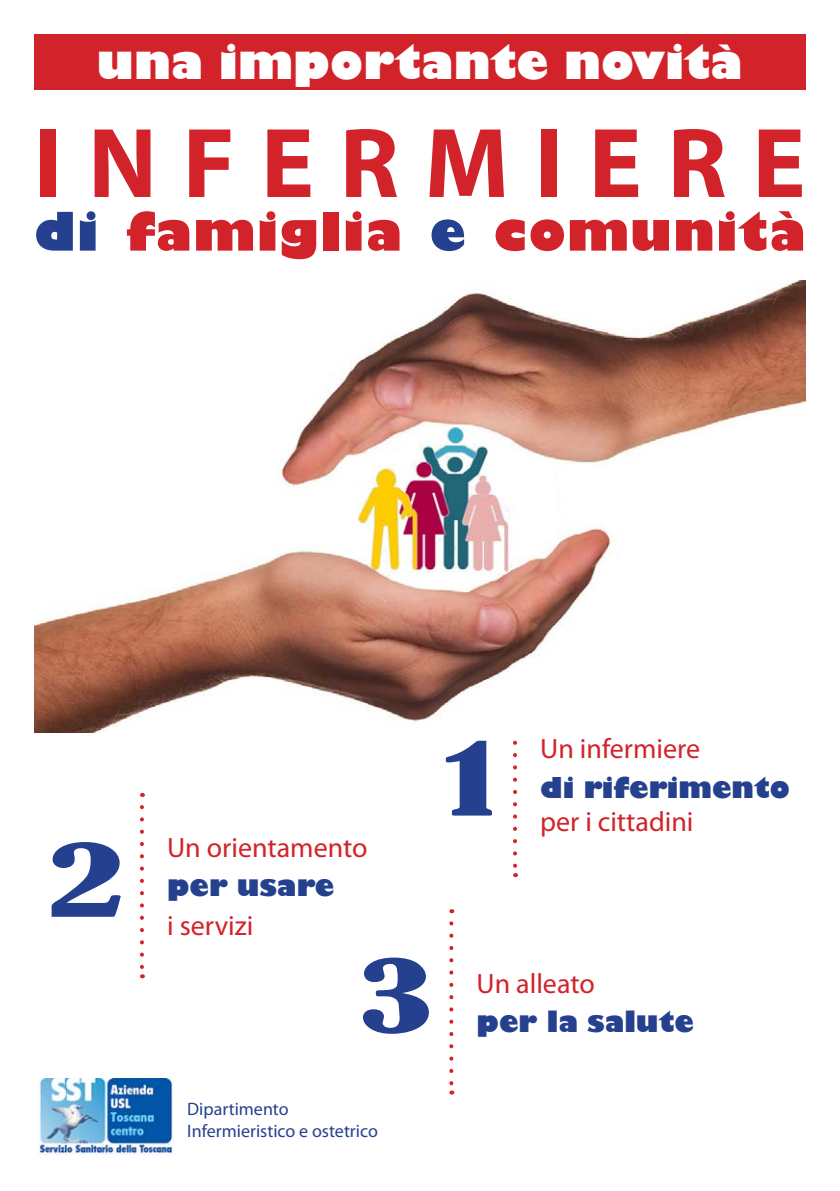
<style>
.page{position:relative;width:840px;height:1191px;background:#fff}
.page>*{position:absolute;margin:0;border:0;box-sizing:border-box;transform-origin:0 0}
.t1{font:700 100px "Myriad Pro";letter-spacing:.255em;color:#d2232a}
.t2{font:condensed 94.4px "Bernard";color:#25408f;scale:1.62 1}
.t3{font:800 52px "Gill Sans";letter-spacing:.02em;color:#d2232a}
.t4{font:800 46px "Gill Sans";color:#fff}
.t5{font:28px "Myriad Pro";color:#d2232a}
.t6{font:800 28px "Gill Sans";color:#25408f}
.t7{font:18px/21.6px "Myriad Pro";color:#25408f}
.s1{color:#25408f}
</style>
<div class="page">
<img style="left:39px;top:1079px;width:134px;height:75px">
<div style="left:34px;top:34px;width:771px;height:55px;background:#d2232a"></div>
<svg style="left:513px;top:740px;width:3px;height:137px"></svg>
<svg style="left:140px;top:807px;width:4px;height:171px"></svg>
<svg style="left:449px;top:923px;width:4px;height:171px"></svg>
<img style="left:34px;top:281px;width:771px;height:451px">
<h3 class="t4" style="left:97px;top:33px;width:647px">una importante novità</h3>
<h1 class="t1" style="left:34px;top:98px;width:772px">INFERMIERE</h1>
<h3 class="t3" style="left:34px;top:199px;width:773px"><span class="s1">di</span> famiglia <span class="s1">e</span> comunità</h3>
<h2 class="t2" style="left:48px;top:825px;width:48px">2</h2>
<p class="t5" style="left:167px;top:830px;width:202px">Un orientamento</p>
<p class="t6" style="left:167px;top:868px;width:168px">per usare</p>
<p class="t5" style="left:167px;top:908px;width:88px">i servizi</p>
<h2 class="t2" style="left:357px;top:942px;width:48px">3</h2>
<h2 class="t2" style="left:443px;top:724px;width:37px">1</h2>
<p class="t5" style="left:540px;top:732px;width:161px">Un infermiere</p>
<p class="t6" style="left:540px;top:770px;width:251px">di riferimento</p>
<p class="t5" style="left:540px;top:804px;width:155px">per i cittadini</p>
<p class="t5" style="left:476px;top:966px;width:120px">Un alleato</p>
<p class="t6" style="left:476px;top:1004px;width:219px">per la salute</p>
<p class="t7" style="left:187px;top:1098px;width:192px">Dipartimento<br>Infermieristico e ostetrico</p>
</div>
